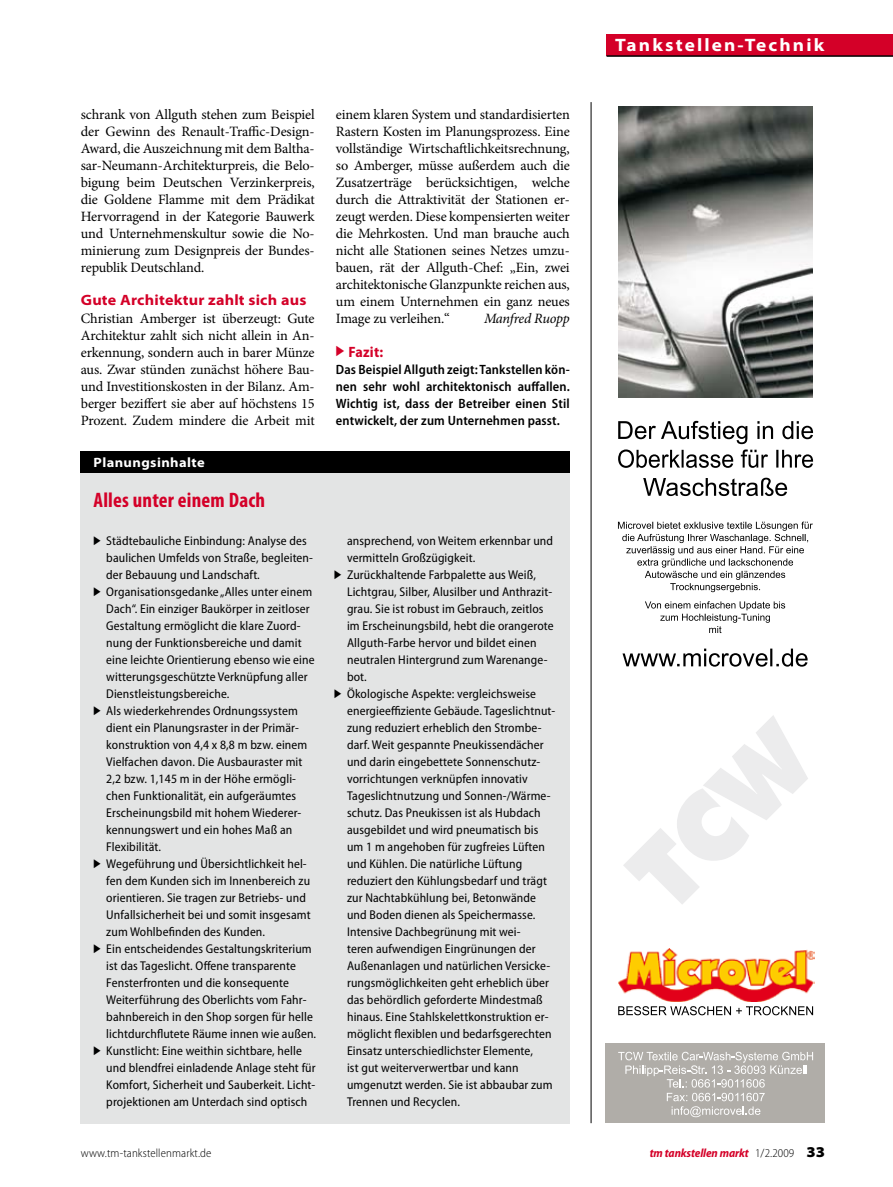
<style>
.page{position:relative;width:893px;height:1187px;background:#fff}
.page>*{position:absolute;margin:0;border:0;box-sizing:border-box;transform-origin:0 0}
.t1{font:700 condensed 21px "Myriad Pro";letter-spacing:.01em;color:#d40028}
.t2{font:700 semi-expanded 18px "Myriad Pro";letter-spacing:.12em;color:#fff}
.t3{font:700 semi-expanded 15px "Myriad Pro";letter-spacing:.015em;color:#d40028}
.t4{font:700 semi-condensed 15px "Myriad Pro";letter-spacing:.015em;color:#d40028}
.t5{font:14.25px/17px "Minion Pro";letter-spacing:-.01em;color:#000;text-align:justify}
.t6{font:italic 14.25px "Minion Pro";letter-spacing:-.02em;color:#000}
.t7{font:600 semi-condensed 13.5px/17px "Myriad Pro";letter-spacing:.01em;color:#000;text-align:justify}
.t8{font:700 semi-expanded 13.5px "Myriad Pro";letter-spacing:.03em;color:#fff}
.t9{font:semi-condensed 12.75px/17px "Myriad Pro";letter-spacing:.01em;color:#000}
.t10{font:italic 700 semi-condensed 12px "Myriad Pro";letter-spacing:-.01em;color:#d40028}
.t11{font:300 semi-condensed 12px "Myriad Pro";letter-spacing:.01em;color:#000}
.s1{font-weight:300;font-style:normal;color:#000}
.s2{font-weight:900;font-style:normal;font-stretch:semi-expanded;font-size:15px;color:#000}
</style>
<div class="page">
<div style="left:606px;top:34px;width:287px;height:21px;background:#d40028"></div>
<hr style="left:606px;top:55px;width:287px;height:2px;background:#000">
<svg style="left:623px;top:715px;width:185px;height:189px"></svg>
<svg style="left:618px;top:421px;width:195px;height:47px"></svg>
<svg style="left:643px;top:477px;width:144px;height:19px"></svg>
<svg style="left:618px;top:521px;width:195px;height:71px"></svg>
<svg style="left:645px;top:601px;width:140px;height:32px"></svg>
<svg style="left:622px;top:648px;width:186px;height:18px"></svg>
<img style="left:618px;top:948px;width:196px;height:53px">
<div style="left:605px;top:1043px;width:220px;height:80px;background:#b0ada8"></div>
<svg style="left:618px;top:1006px;width:195px;height:9px"></svg>
<svg style="left:618px;top:1051px;width:195px;height:66px"></svg>
<img style="left:618px;top:106px;width:195px;height:291px">
<hr style="left:591px;top:102px;width:1px;height:1021px;background:#000">
<div style="left:81px;top:465px;width:489px;height:658px;background:#e3e4e4"></div>
<div style="left:81px;top:451px;width:489px;height:21px;background:#000"></div>
<p class="t5" style="left:81px;top:106px;width:235px">schrank von Allguth stehen zum Beispiel der Gewinn des Renault-Traffic-Design-Award, die Auszeichnung mit dem Baltha&shy;sar-Neumann-Architekturpreis, die Belo&shy;bigung beim Deutschen Verzinkerpreis, die Goldene Flamme mit dem Prädikat Hervorragend in der Kategorie Bauwerk und Unternehmenskultur sowie die No&shy;minierung zum Designpreis der Bundes&shy;republik Deutschland.</p>
<p class="t3" style="left:81px;top:291px;width:227px">Gute Architektur zahlt sich aus</p>
<p class="t5" style="left:81px;top:310px;width:235px">Christian Amberger ist überzeugt: Gute Architektur zahlt sich nicht allein in An&shy;erkennung, sondern auch in barer Münze aus. Zwar stünden zunächst höhere Bau&shy;und Investitionskosten in der Bilanz. Am&shy;berger beziffert sie aber auf höchstens 15<br>Prozent. Zudem mindere die Arbeit mit</p>
<p class="t8" style="left:94px;top:454px;width:113px">Planungsinhalte</p>
<h1 class="t1" style="left:94px;top:486px;width:173px">Alles unter einem Dach</h1>
<p class="t5" style="left:336px;top:106px;width:235px">einem klaren System und standardisierten Rastern Kosten im Planungsprozess. Eine vollständige Wirtschaftlichkeitsrechnung, so Amberger, müsse außerdem auch die Zusatzerträge berücksichtigen, welche durch die Attraktivität der Stationen er&shy;zeugt werden. Diese kompensierten weiter die Mehrkosten. Und man brauche auch nicht alle Stationen seines Netzes umzu&shy;bauen, rät der Allguth-Chef: „Ein, zwei architektonische Glanzpunkte reichen aus, um einem Unternehmen ein ganz neues Image zu verleihen.“</p>
<p class="t6" style="left:484px;top:309px;width:87px">Manfred Ruopp</p>
<p class="t4" style="left:348px;top:344px;width:36px">Fazit:</p>
<p class="t7" style="left:336px;top:361px;width:235px">Das Beispiel Allguth zeigt: Tankstellen kön&shy;nen sehr wohl architektonisch auffallen.<br>Wichtig ist, dass der Betreiber einen Stil entwickelt, der zum Unternehmen passt.</p>
<p class="t9" style="left:106px;top:532px;width:211px">Städtebauliche Einbindung: Analyse des baulichen Umfelds von Straße, begleiten&shy;der Bebauung und Landschaft.<br>Organisationsgedanke „Alles unter einem Dach“. Ein einziger Baukörper in zeitloser Gestaltung ermöglicht die klare Zuord&shy;nung der Funktionsbereiche und damit eine leichte Orientierung ebenso wie eine witterungsgeschützte Verknüpfung aller Dienstleistungsbereiche.<br>Als wiederkehrendes Ordnungssystem dient ein Planungsraster in der Primär&shy;konstruktion von 4,4 x 8,8 m bzw. einem Vielfachen davon. Die Ausbauraster mit 2,2 bzw. 1,145 m in der Höhe ermögli&shy;chen Funktionalität, ein aufgeräumtes Erscheinungsbild mit hohem Wiederer&shy;kennungswert und ein hohes Maß an Flexibilität.<br>Wegeführung und Übersichtlichkeit hel&shy;fen dem Kunden sich im Innenbereich zu orientieren. Sie tragen zur Betriebs- und Unfallsicherheit bei und somit insgesamt zum Wohlbefinden des Kunden.<br>Ein entscheidendes Gestaltungskriterium ist das Tageslicht. Offene transparente Fensterfronten und die konsequente Weiterführung des Oberlichts vom Fahr&shy;bahnbereich in den Shop sorgen für helle lichtdurchflutete Räume innen wie außen.<br>Kunstlicht: Eine weithin sichtbare, helle und blendfrei einladende Anlage steht für Komfort, Sicherheit und Sauberkeit. Licht&shy;projektionen am Unterdach sind optisch</p>
<p class="t9" style="left:347px;top:532px;width:210px">ansprechend, von Weitem erkennbar und vermitteln Großzügigkeit.<br>Zurückhaltende Farbpalette aus Weiß, Lichtgrau, Silber, Alusilber und Anthrazit&shy;grau. Sie ist robust im Gebrauch, zeitlos im Erscheinungsbild, hebt die orangerote Allguth-Farbe hervor und bildet einen neutralen Hintergrund zum Warenange&shy;bot.<br>Ökologische Aspekte: vergleichsweise energieeffiziente Gebäude. Tageslichtnut&shy;zung reduziert erheblich den Strombe&shy;darf. Weit gespannte Pneukissendächer und darin eingebettete Sonnenschutz&shy;vorrichtungen verknüpfen innovativ Tageslichtnutzung und Sonnen-/Wärme&shy;schutz. Das Pneukissen ist als Hubdach ausgebildet und wird pneumatisch bis um 1 m angehoben für zugfreies Lüften und Kühlen. Die natürliche Lüftung reduziert den Kühlungsbedarf und trägt zur Nachtabkühlung bei, Betonwände und Boden dienen als Speichermasse.<br>Intensive Dachbegrünung mit wei-<br>teren aufwendigen Eingrünungen der Außenanlagen und natürlichen Versicke&shy;rungsmöglichkeiten geht erheblich über das behördlich geforderte Mindestmaß hinaus. Eine Stahlskelettkonstruktion er&shy;möglicht flexiblen und bedarfsgerechten Einsatz unterschiedlichster Elemente,<br>ist gut weiterverwertbar und kann umgenutzt werden. Sie ist abbaubar zum Trennen und Recyclen.</p>
<h2 class="t2" style="left:615px;top:34px;width:211px">Tankstellen-Technik</h2>
<p class="t11" style="left:81px;top:1146px;width:132px">www.tm-tankstellenmarkt.de</p>
<p class="t10" style="left:650px;top:1146px;width:177px">tm tankstellen markt <span class="s1">1/2.2009</span> <span class="s2">33</span></p>
</div>
